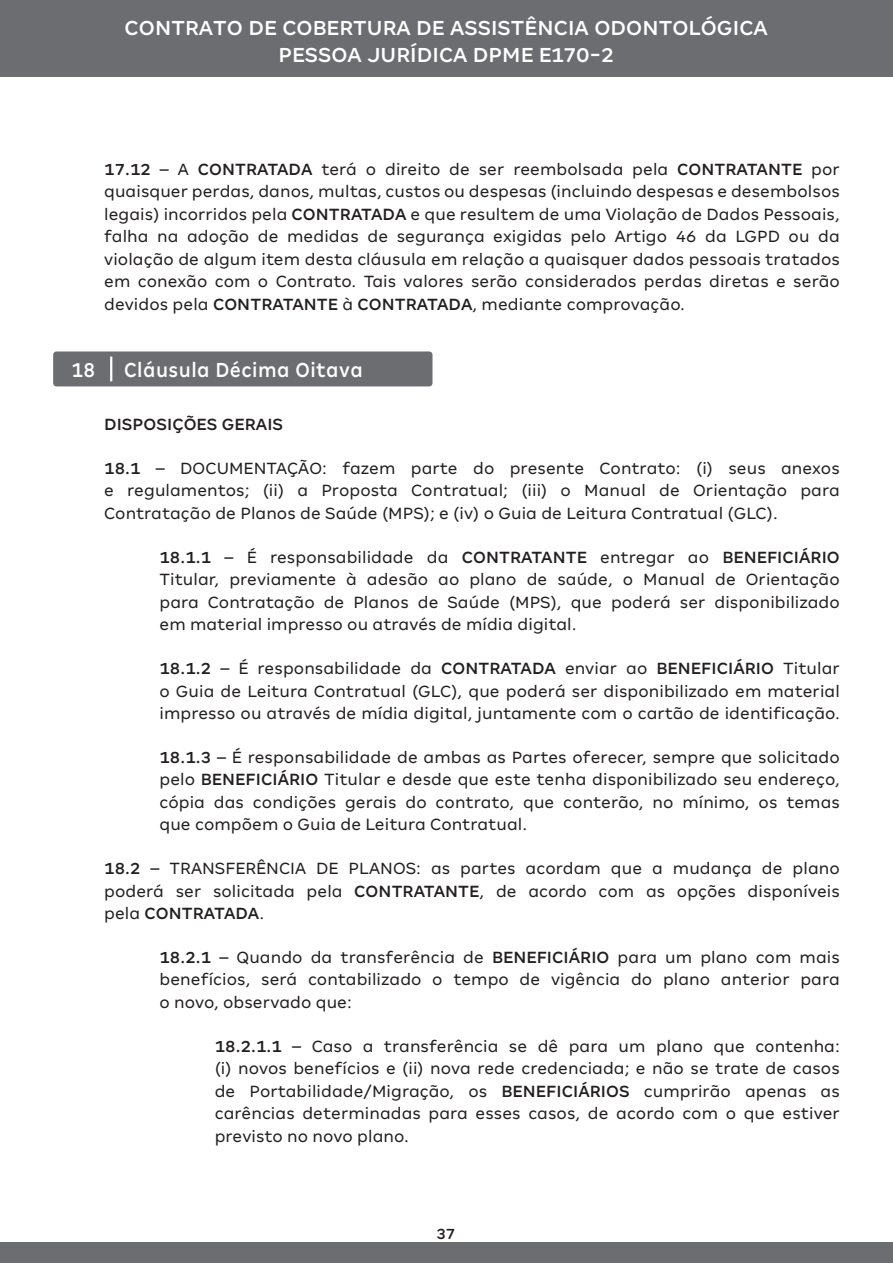
<style>
.page{position:relative;width:893px;height:1263px;background:#fff}
.page>*{position:absolute;margin:0;border:0;box-sizing:border-box;transform-origin:0 0}
.t1{font:500 22.5px/27px "Amil Typeface";letter-spacing:.005em;color:#fff;text-align:center}
.t2{font:500 22.5px "Amil Typeface";letter-spacing:.025em;color:#fff;scale:.9 1}
.t3{font:500 22.5px "Amil Typeface";letter-spacing:.005em;color:#fff;scale:.9 1}
.t4{font:18px/22.5px "Amil Typeface";letter-spacing:.005em;color:#231f20;text-align:justify}
.t5{font:500 18px "Amil Typeface";letter-spacing:.005em;color:#231f20}
.t6{font:500 16.5px "Amil Typeface";color:#231f20}
.s1{font-weight:500}
</style>
<div class="page">
<div style="left:0;top:1243px;width:893px;height:20px;background:#6c6d70"></div>
<div style="left:0;top:0;width:893px;height:76px;background:#6c6d70"></div>
<div style="left:53px;top:351px;width:379px;height:35px;background:#6c6d70;border-radius:3px"></div>
<hr style="left:110px;top:357px;width:2px;height:24px;background:#fff">
<p class="t1" style="left:125px;top:14px;width:645px">CONTRATO DE COBERTURA DE ASSISTÊNCIA ODONTOLÓGICA<br>PESSOA JURÍDICA DPME E170-2</p>
<p class="t4" style="left:104px;top:157px;width:737px"><span class="s1">17.12</span> – A <span class="s1">CONTRATADA</span> terá o direito de ser reembolsada pela <span class="s1">CONTRATANTE</span> por quaisquer perdas, danos, multas, custos ou despesas (incluindo despesas e desembolsos legais) incorridos pela <span class="s1">CONTRATADA</span> e que resultem de uma Violação de Dados Pessoais, falha na adoção de medidas de segurança exigidas pelo Artigo 46 da LGPD ou da violação de algum item desta cláusula em relação a quaisquer dados pessoais tratados em conexão com o Contrato. Tais valores serão considerados perdas diretas e serão devidos pela <span class="s1">CONTRATANTE</span> à <span class="s1">CONTRATADA</span>, mediante comprovação.</p>
<p class="t3" style="left:71px;top:356px;width:28px">18</p>
<p class="t2" style="left:124px;top:356px;width:267px">Cláusula Décima Oitava</p>
<p class="t5" style="left:104px;top:414px;width:180px">DISPOSIÇÕES GERAIS</p>
<p class="t4" style="left:104px;top:457px;width:737px"><span class="s1">18.1</span> – DOCUMENTAÇÃO: fazem parte do presente Contrato: (i) seus anexos e regulamentos; (ii) a Proposta Contratual; (iii) o Manual de Orientação para Contratação de Planos de Saúde (MPS); e (iv) o Guia de Leitura Contratual (GLC).</p>
<p class="t4" style="left:159px;top:546px;width:682px"><span class="s1">18.1.1</span> – É responsabilidade da <span class="s1">CONTRATANTE</span> entregar ao <span class="s1">BENEFICIÁRIO </span>Titular, previamente à adesão ao plano de saúde, o Manual de Orientação para Contratação de Planos de Saúde (MPS), que poderá ser disponibilizado em material impresso ou através de mídia digital.</p>
<p class="t4" style="left:159px;top:657px;width:682px"><span class="s1">18.1.2</span> – É responsabilidade da <span class="s1">CONTRATADA</span> enviar ao <span class="s1">BENEFICIÁRIO</span> Titular o Guia de Leitura Contratual (GLC), que poderá ser disponibilizado em material impresso ou através de mídia digital, juntamente com o cartão de identificação.</p>
<p class="t4" style="left:159px;top:746px;width:682px"><span class="s1">18.1.3</span> – É responsabilidade de ambas as Partes oferecer, sempre que solicitado pelo <span class="s1">BENEFICIÁRIO</span> Titular e desde que este tenha disponibilizado seu endereço, cópia das condições gerais do contrato, que conterão, no mínimo, os temas que compõem o Guia de Leitura Contratual.</p>
<p class="t4" style="left:104px;top:857px;width:737px"><span class="s1">18.2</span> – TRANSFERÊNCIA DE PLANOS: as partes acordam que a mudança de plano poderá ser solicitada pela <span class="s1">CONTRATANTE</span>, de acordo com as opções disponíveis pela <span class="s1">CONTRATADA</span>.</p>
<p class="t4" style="left:159px;top:946px;width:682px"><span class="s1">18.2.1</span> – Quando da transferência de <span class="s1">BENEFICIÁRIO</span> para um plano com mais benefícios, será contabilizado o tempo de vigência do plano anterior para o novo, observado que:</p>
<p class="t4" style="left:215px;top:1034px;width:627px"><span class="s1">18.2.1.1</span> – Caso a transferência se dê para um plano que contenha: (i) novos benefícios e (ii) nova rede credenciada; e não se trate de casos de Portabilidade/Migração, os <span class="s1">BENEFICIÁRIOS</span> cumprirão apenas as carências determinadas para esses casos, de acordo com o que estiver previsto no novo plano.</p>
<p class="t6" style="left:436px;top:1224px;width:21px">37</p>
</div>
